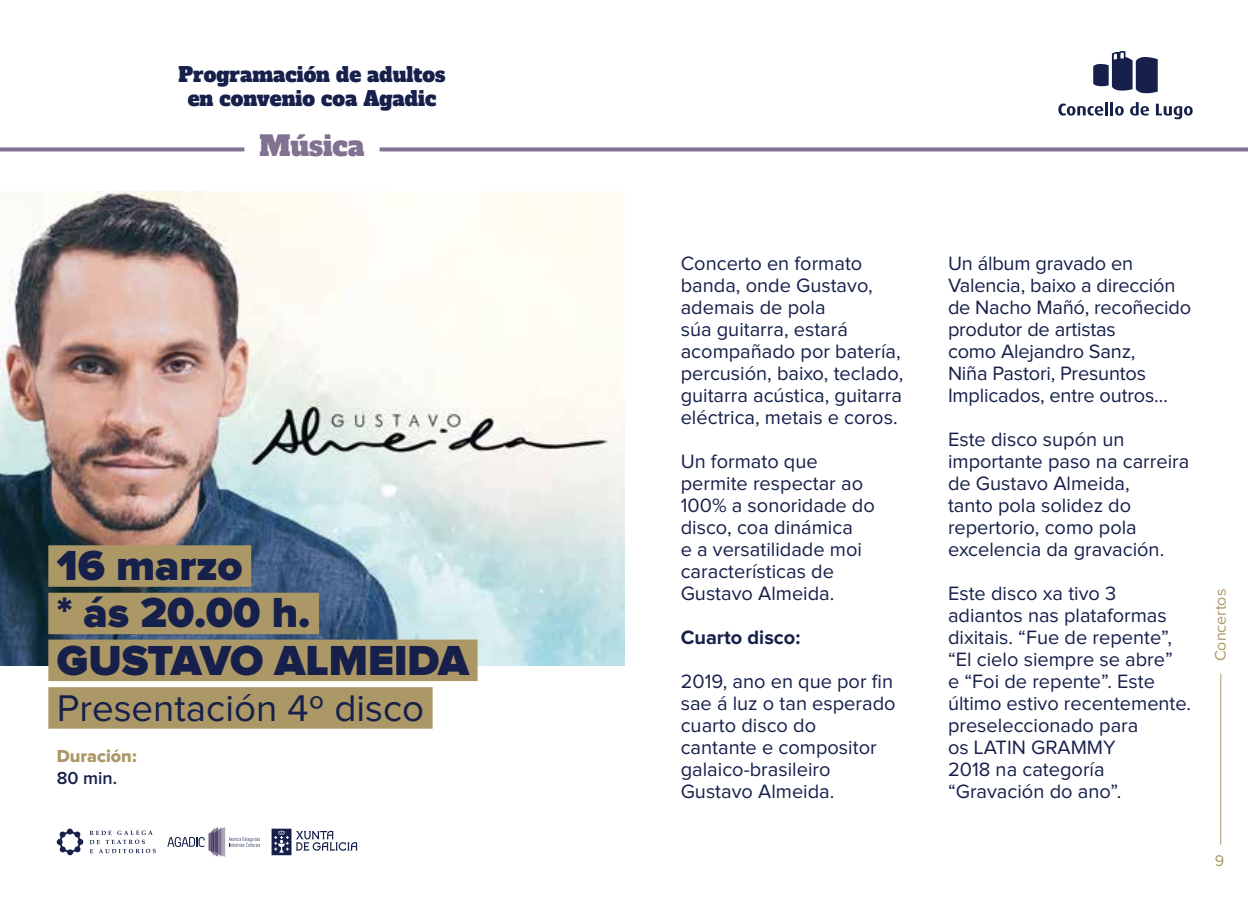
<style>
.page{position:relative;width:1248px;height:908px;background:#fff}
.page>*{position:absolute;margin:0;border:0;box-sizing:border-box;transform-origin:0 0}
.t1{font:900 43.6px/47.4px "Proxima Nova";color:#16204b}
.t2{font:38.4px "Proxima Nova";color:#16204b}
.t3{font:27.2px "Alfa Slab One";color:#807290}
.t4{font:20px/22px "Proxima Nova";color:#16204b}
.t5{font:20px/24px "Alfa Slab One";color:#16204b;text-align:center}
.t6{font:700 20px "Proxima Nova";color:#16204b}
.t7{font:18px "Proxima Nova Extrabld";color:#ac9766}
.t8{font:600 18px "Proxima Nova";color:#16204b}
.t9{font:16px "Proxima Nova";color:#ac9766}
</style>
<div class="page">
<img style="left:0;top:191px;width:624px;height:474px">
<div style="left:48px;top:545px;width:203px;height:41px;background:#ac9766"></div>
<div style="left:48px;top:592px;width:271px;height:42px;background:#ac9766"></div>
<div style="left:48px;top:639px;width:429px;height:41px;background:#ac9766"></div>
<div style="left:48px;top:687px;width:384px;height:41px;background:#ac9766"></div>
<svg style="left:0;top:147px;width:244px;height:4px"></svg>
<svg style="left:379px;top:147px;width:868px;height:4px;background:#8d819c"></svg>
<svg style="left:1058px;top:102px;width:65px;height:13px"></svg>
<svg style="left:1130px;top:102px;width:18px;height:13px"></svg>
<svg style="left:1155px;top:104px;width:37px;height:15px"></svg>
<svg style="left:1093px;top:51px;width:64px;height:42px"></svg>
<hr style="left:1220px;top:673px;width:1px;height:171px;background:#ac9766">
<svg style="left:57px;top:828px;width:26px;height:27px"></svg>
<svg style="left:90px;top:830px;width:66px;height:22px"></svg>
<svg style="left:167px;top:827px;width:93px;height:30px"></svg>
<svg style="left:271px;top:828px;width:86px;height:26px"></svg>
<p class="t5" style="left:178px;top:61px;width:268px">Programación de adultos en convenio coa Agadic</p>
<h3 class="t3" style="left:259px;top:123px;width:107px">Música</h3>
<h1 class="t1" style="left:57px;top:543px;width:255px">16 marzo<br>* ás 20.00 h.<br>GUSTAVO</h1>
<h1 class="t1" style="left:274px;top:638px;width:120px">ALMEIDA</h1>
<h2 class="t2" style="left:57px;top:690px;width:369px">Presentación 4º disco</h2>
<p class="t7" style="left:57px;top:747px;width:81px">Duración:</p>
<p class="t8" style="left:57px;top:769px;width:62px">80 min.</p>
<p class="t4" style="left:680px;top:253px;width:224px">Concerto en formato banda, onde Gustavo, ademais de pola<br>súa guitarra, estará acompañado por batería, percusión, baixo, teclado, guitarra acústica, guitarra eléctrica, metais e coros.</p>
<p class="t4" style="left:680px;top:451px;width:196px">Un formato que permite respectar ao<br>100% a sonoridade do disco, coa dinámica<br>e a versatilidade moi características de<br>Gustavo Almeida.</p>
<p class="t6" style="left:680px;top:628px;width:121px">Cuarto disco:</p>
<p class="t4" style="left:680px;top:671px;width:216px">2019, ano en que por fin sae á luz o tan esperado cuarto disco do cantante e compositor galaico-brasileiro<br>Gustavo Almeida.</p>
<p class="t4" style="left:947px;top:253px;width:245px">Un álbum gravado en<br>Valencia, baixo a dirección de Nacho Mañó, recoñecido produtor de artistas<br>como Alejandro Sanz,<br>Niña Pastori, Presuntos<br>Implicados, entre outros…</p>
<p class="t4" style="left:947px;top:429px;width:243px">Este disco supón un importante paso na carreira de Gustavo Almeida,<br>tanto pola solidez do repertorio, como pola excelencia da gravación.</p>
<p class="t4" style="left:947px;top:583px;width:245px">Este disco xa tivo 3 adiantos nas plataformas dixitais. “Fue de repente”, “El cielo siempre se abre”<br>e “Foi de repente”. Este último estivo recentemente. preseleccionado para<br>os LATIN GRAMM</p>
<p class="t4" style="left:947px;top:737px;width:175px;text-indent:155px">Y<br>2018 na categoría “Gravación do ano”.</p>
<p class="t9" style="left:1213px;top:661px;width:74px;rotate:-90deg">Concertos</p>
<p class="t9" style="left:1214px;top:852px;width:11px">9</p>
</div>
